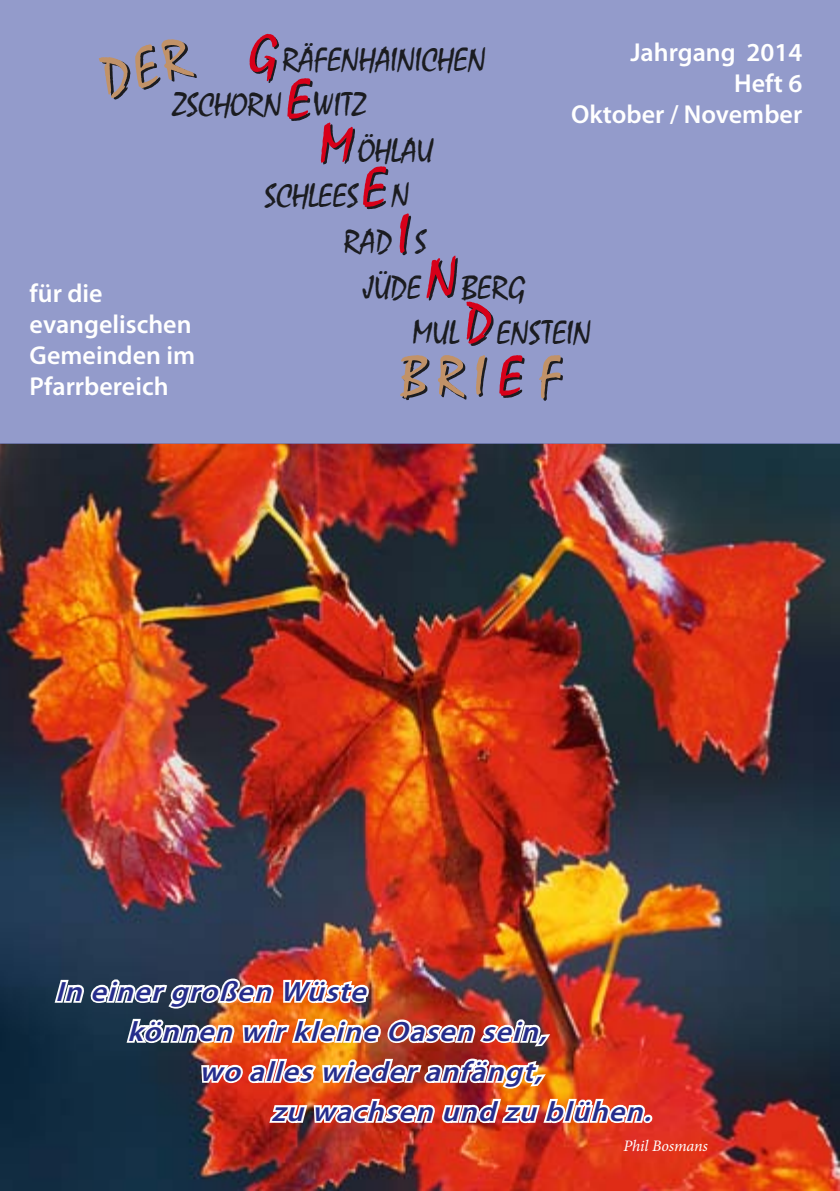
<style>
.page{position:relative;width:840px;height:1191px;background:#fff}
.page>*{position:absolute;margin:0;border:0;box-sizing:border-box;transform-origin:0 0}
.t1{font:32px/45.8px "Mistral LT";color:#1b1c20}
.t2{font:italic 600 28px "Myriad Pro";color:#262d8c;scale:1.08 1}
.t3{font:600 26px/31.2px "Myriad Pro";color:#fff;text-align:right}
.t4{font:italic 16px "Minion Pro";letter-spacing:-.005em;color:#fff}
</style>
<div class="page">
<img style="left:0;top:444px;width:839px;height:747px">
<div style="left:0;top:0;width:839px;height:444px;background:#939bcb"></div>
<svg style="left:249px;top:34px;width:30px;height:49px"></svg>
<svg style="left:287px;top:78px;width:25px;height:43px"></svg>
<svg style="left:320px;top:123px;width:35px;height:41px"></svg>
<svg style="left:363px;top:166px;width:25px;height:43px"></svg>
<svg style="left:399px;top:213px;width:12px;height:42px"></svg>
<svg style="left:426px;top:255px;width:31px;height:45px"></svg>
<svg style="left:466px;top:301px;width:27px;height:45px"></svg>
<svg style="left:499px;top:355px;width:25px;height:43px"></svg>
<svg style="left:400px;top:355px;width:29px;height:45px"></svg>
<svg style="left:438px;top:355px;width:28px;height:44px"></svg>
<svg style="left:99px;top:39px;width:98px;height:61px"></svg>
<svg style="left:476px;top:355px;width:11px;height:42px"></svg>
<svg style="left:539px;top:355px;width:23px;height:46px"></svg>
<img style="left:52px;top:868px;width:596px;height:315px">
<div style="left:643px;top:1114px;width:9px;height:9px;border:4px solid #fff;border-radius:50%"></div>
<p class="t1" style="left:282px;top:38px;width:205px">RÄFENHAINICHEN</p>
<p class="t1" style="left:173px;top:83px;width:111px">ZSCHORN</p>
<p class="t1" style="left:358px;top:83px;width:77px;text-indent:-45px">WITZ<br>ÖHLAU</p>
<p class="t3" style="left:571px;top:36px;width:232px">Jahrgang 2014<br>Heft 6<br>Oktober / November</p>
<p class="t3" style="left:30px;top:277px;width:167px;text-align:left">für die evangelischen<br>Gemeinden im<br>Pfarrbereich</p>
<p class="t1" style="left:391px;top:173px;width:19px">N</p>
<p class="t1" style="left:264px;top:174px;width:96px">SCHLEES</p>
<p class="t1" style="left:343px;top:220px;width:50px">RAD</p>
<p class="t1" style="left:363px;top:266px;width:60px">JÜDE</p>
<p class="t1" style="left:412px;top:311px;width:48px">MUL</p>
<p class="t1" style="left:414px;top:220px;width:13px">S</p>
<p class="t1" style="left:496px;top:266px;width:96px;text-indent:-35px">BERG<br>ENSTEIN</p>
<p class="t2" style="left:55px;top:973px;width:297px">In einergroßen Wüste</p>
<p class="t2" style="left:127px;top:1013px;width:398px">können wirkleine Oasen sein,</p>
<p class="t2" style="left:199px;top:1053px;width:327px">wo alleswiederanfängt,</p>
<p class="t2" style="left:271px;top:1093px;width:361px">zu wachsen und zu blühen.</p>
<p class="t4" style="left:623px;top:1135px;width:86px">Phil Bosmans</p>
</div>
